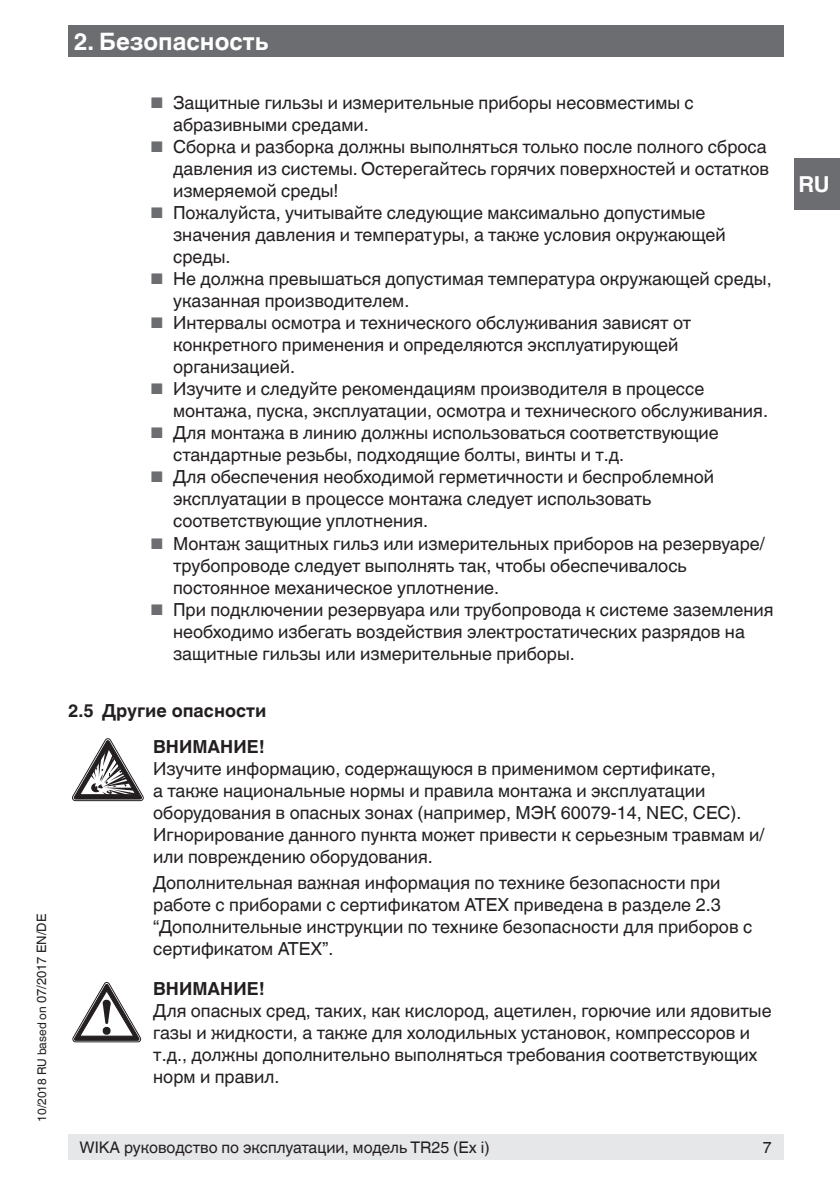
<style>
.page{position:relative;width:840px;height:1191px;background:#fff}
.page>*{position:absolute;margin:0;border:0;box-sizing:border-box;transform-origin:0 0}
.t1{font:700 24px "Helvetica World";color:#fff}
.t2{font:700 22px "Helvetica World";color:#fff}
.t3{font:18px/22px "Helvetica World";color:#231f20}
.t4{font:700 18px/36px "Helvetica World";color:#231f20;text-align:right}
.t5{font:16px "Helvetica World";color:#231f20}
.t6{font:12px "Helvetica World";color:#231f20}
.s1{font-size:13px}
.s2{font-size:15.4px;color:#6c6d70}
</style>
<div class="page">
<div style="left:68px;top:26px;width:714px;height:31px;background:#6c6d70"></div>
<div style="left:794px;top:159px;width:45px;height:51px;background:#6c6d70"></div>
<div style="left:68px;top:1134px;width:714px;height:25px;background:#e6e7e9"></div>
<svg style="left:72px;top:738px;width:71px;height:63px"></svg>
<svg style="left:73px;top:982px;width:68px;height:60px"></svg>
<p class="t6" style="left:35px;top:1121px;width:209px;rotate:-90deg">10/2018 RU based on <span class="s1">07/2017 EN/DE</span></p>
<h1 class="t1" style="left:74px;top:27px;width:196px">2. Безопасность</h1>
<p class="t3" style="left:173px;top:92px;width:522px;text-indent:-23px"><span class="s2">■</span> Защитные гильзы и измерительные приборы несовместимы с абразивными средами.</p>
<p class="t3" style="left:173px;top:136px;width:597px;text-indent:-23px"><span class="s2">■</span> Сборка и разборка должны выполняться только после полного сброса давления из системы. Остерегайтесь горячих поверхностей и остатков измеряемой среды!</p>
<p class="t3" style="left:173px;top:202px;width:554px;text-indent:-23px"><span class="s2">■</span> Пожалуйста, учитывайте следующие максимально допустимые значения давления и температуры, а также условия окружающей среды.</p>
<p class="t3" style="left:173px;top:268px;width:599px;text-indent:-23px"><span class="s2">■</span> Не должна превышаться допустимая температура окружающей среды, указанная производителем.</p>
<p class="t3" style="left:173px;top:312px;width:519px;text-indent:-23px"><span class="s2">■</span> Интервалы осмотра и технического обслуживания зависят от конкретного применения и определяются эксплуатирующей организацией.</p>
<p class="t3" style="left:173px;top:378px;width:596px;text-indent:-23px"><span class="s2">■</span> Изучите и следуйте рекомендациям производителя в процессе монтажа, пуска, эксплуатации, осмотра и технического обслуживания.</p>
<p class="t3" style="left:173px;top:422px;width:546px;text-indent:-23px"><span class="s2">■</span> Для монтажа в линию должны использоваться соответствующие стандартные резьбы, подходящие болты, винты и т.д.</p>
<p class="t3" style="left:173px;top:466px;width:542px;text-indent:-23px"><span class="s2">■</span> Для обеспечения необходимой герметичности и беспроблемной эксплуатации в процессе монтажа следует использовать соответствующие уплотнения.</p>
<p class="t3" style="left:173px;top:532px;width:593px;text-indent:-23px"><span class="s2">■</span> Монтаж защитных гильз или измерительных приборов на резервуаре/ трубопроводе следует выполнять так, чтобы обеспечивалось постоянное механическое уплотнение.</p>
<p class="t3" style="left:173px;top:598px;width:601px;text-indent:-23px"><span class="s2">■</span> При подключении резервуара или трубопровода к системе заземления необходимо избегать воздействия электростатических разрядов на защитные гильзы или измерительные приборы.</p>
<p class="t4" style="left:68px;top:692px;width:200px">2.5 Другие опасности<br>ВНИМАНИЕ!</p>
<p class="t3" style="left:153px;top:757px;width:612px">Изучите информацию, содержащуюся в применимом сертификате,<br>а также национальные нормы и правила монтажа и эксплуатации оборудования в опасных зонах (например, МЭК 60079-14, NEC, CEC).<br>Игнорирование данного пункта может привести к серьезным травмам и/ или повреждению оборудования.</p>
<p class="t3" style="left:153px;top:871px;width:600px">Дополнительная важная информация по технике безопасности при работе с приборами с сертификатом ATEX приведена в разделе 2.3 “Дополнительные инструкции по технике безопасности для приборов с сертификатом ATEX”.</p>
<p class="t4" style="left:153px;top:971px;width:113px">ВНИМАНИЕ!</p>
<p class="t3" style="left:153px;top:1000px;width:619px">Для опасных сред, таких, как кислород, ацетилен, горючие или ядовитые газы и жидкости, а также для холодильных установок, компрессоров и т.д., должны дополнительно выполняться требования соответствующих норм и правил.</p>
<p class="t5" style="left:79px;top:1137px;width:411px">WIKA руководство по эксплуатации, модель TR25 (Ex i)</p>
<p class="t5" style="left:762px;top:1137px;width:10px">7</p>
<p class="t2" style="left:798px;top:172px;width:33px">RU</p>
</div>
